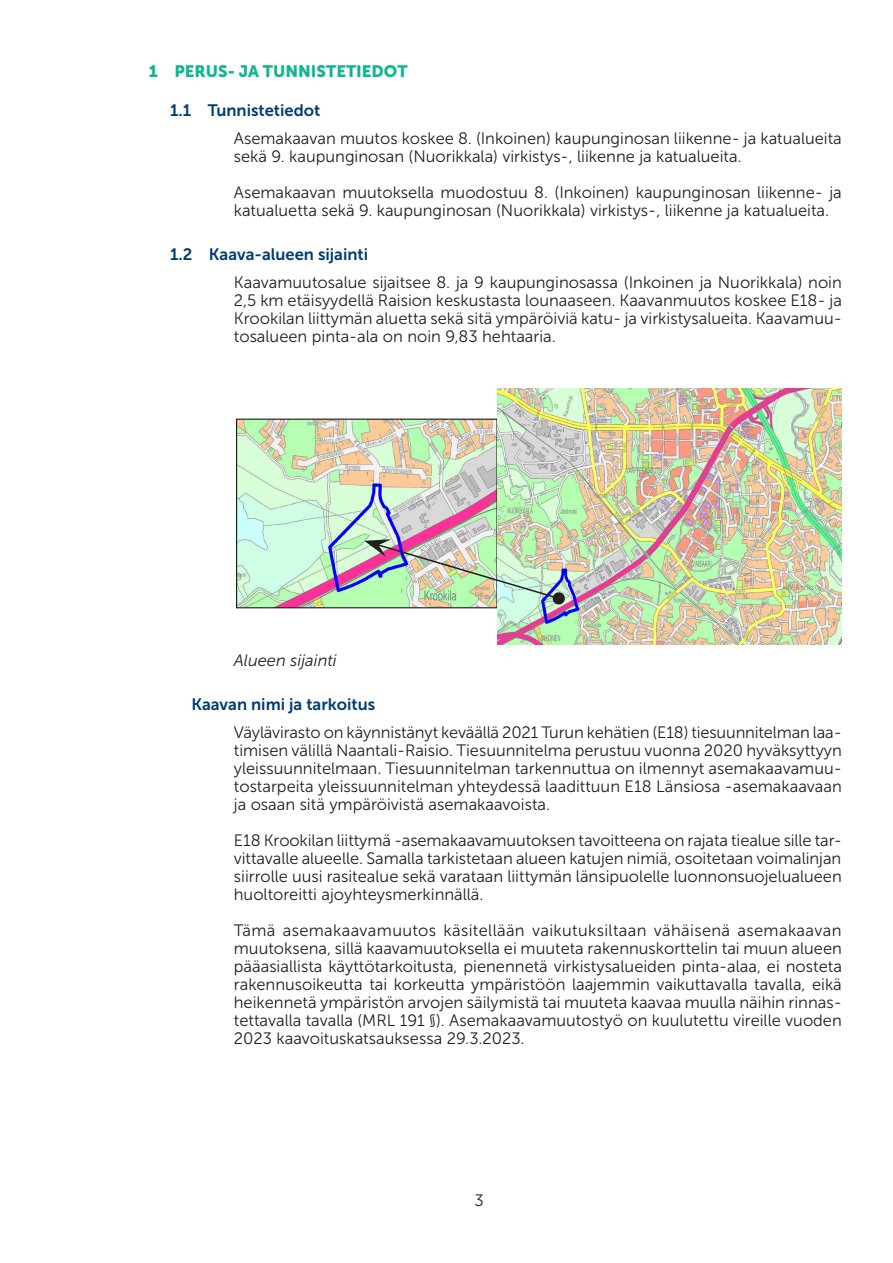
<style>
.page{position:relative;width:893px;height:1263px;background:#fff}
.page>*{position:absolute;margin:0;border:0;box-sizing:border-box;transform-origin:0 0}
.Leipäteksti{font:16.5px/18px "Museo Sans 300";color:#231f20;text-align:justify}
._1_1_1_Alakohtaotsikko{font:16.5px "Museo Sans 700";color:#003d72}
.t1{font:16.5px "Museo Sans 900";color:#0fb68f}
.Liiteteksti{font:italic 16.5px "Museo Sans 300";color:#231f20}
</style>
<div class="page">
<img style="left:238px;top:421px;width:258px;height:185px">
<div style="left:236px;top:419px;width:262px;height:189px;border:1px solid #231f20"></div>
<img style="left:498px;top:388px;width:344px;height:257px">
<img style="left:364px;top:539px;width:202px;height:66px">
<p class="t1" style="left:149px;top:61px;width:260px">1 PERUS- JA TUNNISTETIEDOT</p>
<p class="_1_1_1_Alakohtaotsikko" style="left:170px;top:101px;width:152px">1.1 Tunnistetiedot</p>
<p class="Leipäteksti" style="left:234px;top:129px;width:609px">Asemakaavan muutos koskee 8. (Inkoinen) kaupunginosan liikenne- ja katualueita sekä 9. kaupunginosan (Nuorikkala) virkistys-, liikenne ja katualueita.</p>
<p class="Leipäteksti" style="left:234px;top:183px;width:609px">Asemakaavan muutoksella muodostuu 8. (Inkoinen) kaupunginosan liikenne- ja katualuetta sekä 9. kaupunginosan (Nuorikkala) virkistys-, liikenne ja katualueita.</p>
<p class="_1_1_1_Alakohtaotsikko" style="left:170px;top:245px;width:200px">1.2 Kaava-alueen sijainti</p>
<p class="Leipäteksti" style="left:234px;top:273px;width:609px">Kaavamuutosalue sijaitsee 8. ja 9 kaupunginosassa (Inkoinen ja Nuorikkala) noin 2,5 km etäisyydellä Raision keskustasta lounaaseen. Kaavanmuutos koskee E18- ja Krookilan liittymän aluetta sekä sitä ympäröiviä katu- ja virkistysalueita. Kaavamuu&shy;tosalueen pinta-ala on noin 9,83 hehtaaria.</p>
<p class="Liiteteksti" style="left:234px;top:651px;width:104px">Alueen sijainti</p>
<p class="_1_1_1_Alakohtaotsikko" style="left:191px;top:695px;width:185px">Kaavan nimi ja tarkoitus</p>
<p class="Leipäteksti" style="left:234px;top:723px;width:610px">Väylävirasto on käynnistänyt keväällä 2021 Turun kehätien (E18) tiesuunnitelman laa&shy;timisen välillä Naantali-Raisio. Tiesuunnitelma perustuu vuonna 2020 hyväksyttyyn yleissuunnitelmaan. Tiesuunnitelman tarkennuttua on ilmennyt asemakaavamuu&shy;tostarpeita yleissuunnitelman yhteydessä laadittuun E18 Länsiosa -asemakaavaan ja osaan sitä ympäröivistä asemakaavoista.</p>
<p class="Leipäteksti" style="left:234px;top:831px;width:609px">E18 Krookilan liittymä -asemakaavamuutoksen tavoitteena on rajata tiealue sille tar&shy;vittavalle alueelle. Samalla tarkistetaan alueen katujen nimiä, osoitetaan voimalinjan siirrolle uusi rasitealue sekä varataan liittymän länsipuolelle luonnonsuojelualueen huoltoreitti ajoyhteysmerkinnällä.</p>
<p class="Leipäteksti" style="left:234px;top:921px;width:609px">Tämä asemakaavamuutos käsitellään vaikutuksiltaan vähäisenä asemakaavan muutoksena, sillä kaavamuutoksella ei muuteta rakennuskorttelin tai muun alueen pääasiallista käyttötarkoitusta, pienennetä virkistysalueiden pinta-alaa, ei nosteta rakennusoikeutta tai korkeutta ympäristöön laajemmin vaikuttavalla tavalla, eikä heikennetä ympäristön arvojen säilymistä tai muuteta kaavaa muulla näihin rinnas&shy;tettavalla tavalla (MRL 191 §). Asemakaavamuutostyö on kuulutettu vireille vuoden 2023 kaavoituskatsauksessa 29.3.2023.</p>
<p class="Leipäteksti" style="left:474px;top:1191px;width:11px">3</p>
</div>
